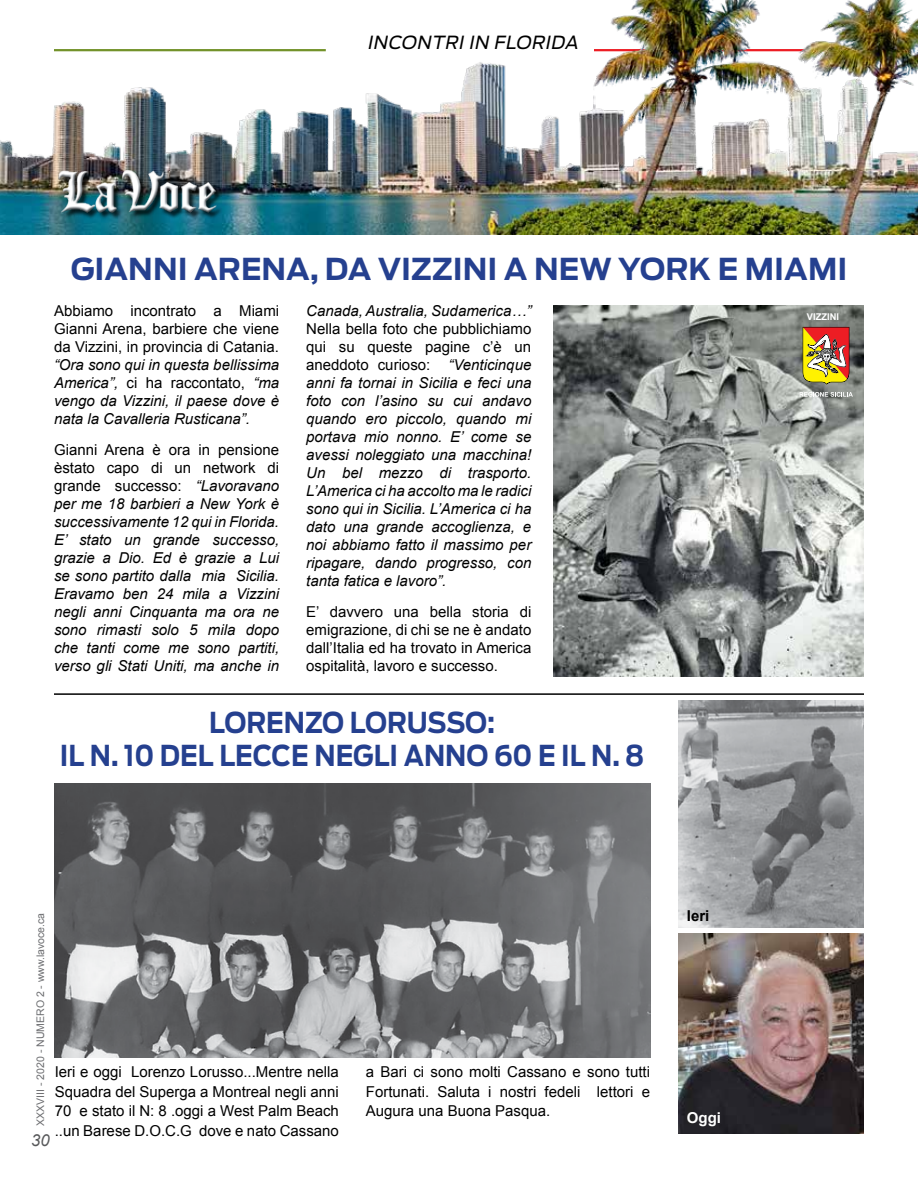
<style>
.page{position:relative;width:918px;height:1188px;background:#fff}
.page>*{position:absolute;margin:0;border:0;box-sizing:border-box;transform-origin:0 0}
.t1{font:700 30px "Antenna";color:#25408f}
.t2{font:700 28.65px/33.8px "Antenna";color:#25408f;text-align:center;scale:.9 1}
.t3{font:italic 18px "Antenna";color:#000}
.t4{font:italic 16.5px "Arial";color:#58595b}
.t5{font:italic 15px/18px "Arial";color:#000;text-align:justify}
.t6{font:15px/18px "Arial";color:#000;text-align:justify}
.t7{font:700 15px "Arial";color:#000}
.t8{font:700 15px "Arial";color:#fff}
.t9{font:10.5px "Arial";color:#6d6e71}
.t10{font:700 9.3px "Arial";color:#fff}
.s1{font-style:normal}
</style>
<div class="page">
<img style="left:554px;top:306px;width:310px;height:370px">
<img style="left:0;top:0;width:918px;height:235px">
<svg style="left:803px;top:327px;width:46px;height:58px;background:#c98942"></svg>
<svg style="left:800px;top:392px;width:53px;height:5px"></svg>
<div style="left:59px;top:171px;width:164px;height:49px;background:#000;opacity:.75"></div>
<img style="left:54px;top:169px;width:166px;height:45px">
<img style="left:678px;top:934px;width:186px;height:200px">
<img style="left:678px;top:701px;width:186px;height:226px">
<img style="left:55px;top:784px;width:595px;height:273px">
<hr style="left:54px;top:693px;width:810px;height:2px;background:#000">
<p class="t3" style="left:367px;top:31px;width:216px">INCONTRIIN FLORIDA</p>
<h1 class="t1" style="left:71px;top:251px;width:778px">GIANNI ARENA, DA VIZZINI A NEW YORK E MIAMI</h1>
<p class="t6" style="left:54px;top:302px;width:227px">Abbiamo incontrato a Miami Gianni Arena, barbiere che viene da Vizzini, in provincia di Catania.</p>
<p class="t5" style="left:54px;top:356px;width:227px">“Ora sono qui in questa bellissima America”, <span class="s1">ci ha raccontato,</span> “ma vengo da Vizzini, il paese dove è nata la Cavalleria Rusticana”.</p>
<p class="t5" style="left:54px;top:441px;width:227px"><span class="s1">Gianni Arena è ora in pensione èstato capo di un network di grande successo:</span> “Lavoravano per me 18 barbieri a New York è successivamente 12 qui in Florida.<br>E’ stato un grande successo, grazie a Dio. Ed è grazie a Lui se sono partito dalla mia Sicilia.<br>Eravamo ben 24 mila a Vizzini negli anni Cinquanta ma ora ne sono rimasti solo 5 mila dopo che tanti come me sono partiti, verso gli Stati Uniti, ma anche in</p>
<p class="t5" style="left:306px;top:302px;width:227px">Canada, Australia, Sudamerica…”</p>
<p class="t5" style="left:306px;top:320px;width:227px"><span class="s1">Nella bella foto che pubblichiamo qui su queste pagine c’è un aneddoto curioso:</span> “Venticinque anni fa tornai in Sicilia e feci una foto con l’asino su cui andavo quando ero piccolo, quando mi portava mio nonno. E’ come se avessi noleggiato una macchina!<br>Un bel mezzo di trasporto.<br>L’America ci ha accolto ma le radici sono qui in Sicilia. L’America ci ha dato una grande accoglienza, e noi abbiamo fatto il massimo per ripagare, dando progresso, con tanta fatica e lavoro”.</p>
<p class="t6" style="left:306px;top:603px;width:227px">E’ davvero una bella storia di emigrazione, di chi se ne è andato dall’Italia ed ha trovato in America ospitalità, lavoro e successo.</p>
<h2 class="t2" style="left:60px;top:706px;width:651px">LORENZO LORUSSO:<br>IL N. 10 DEL LECCE NEGLI ANNO 60 E IL N. 8</h2>
<p class="t9" style="left:34px;top:1126px;width:214px;rotate:-90deg">XXXVIII - 2020 - NUMERO 2 - www.lavoce.ca</p>
<p class="t6" style="left:55px;top:1062px;width:286px;line-height:19.5px">Ieri e oggi Lorenzo Lorusso...Mentre nella Squadra del Superga a Montreal negli anni 70 e stato il N: 8 .oggi a West Palm Beach ..un Barese D.O.C.G dove e nato Cassano</p>
<p class="t6" style="left:366px;top:1062px;width:286px;line-height:19.5px">a Bari ci sono molti Cassano e sono tutti Fortunati. Saluta i nostri fedeli lettori e Augura una Buona Pasqua.</p>
<p class="t4" style="left:31px;top:1130px;width:20px">30</p>
<p class="t7" style="left:687px;top:906px;width:24px">Ieri</p>
<p class="t8" style="left:687px;top:1108px;width:36px">Oggi</p>
<p class="t10" style="left:807px;top:310px;width:34px">VIZZINI</p>
</div>
